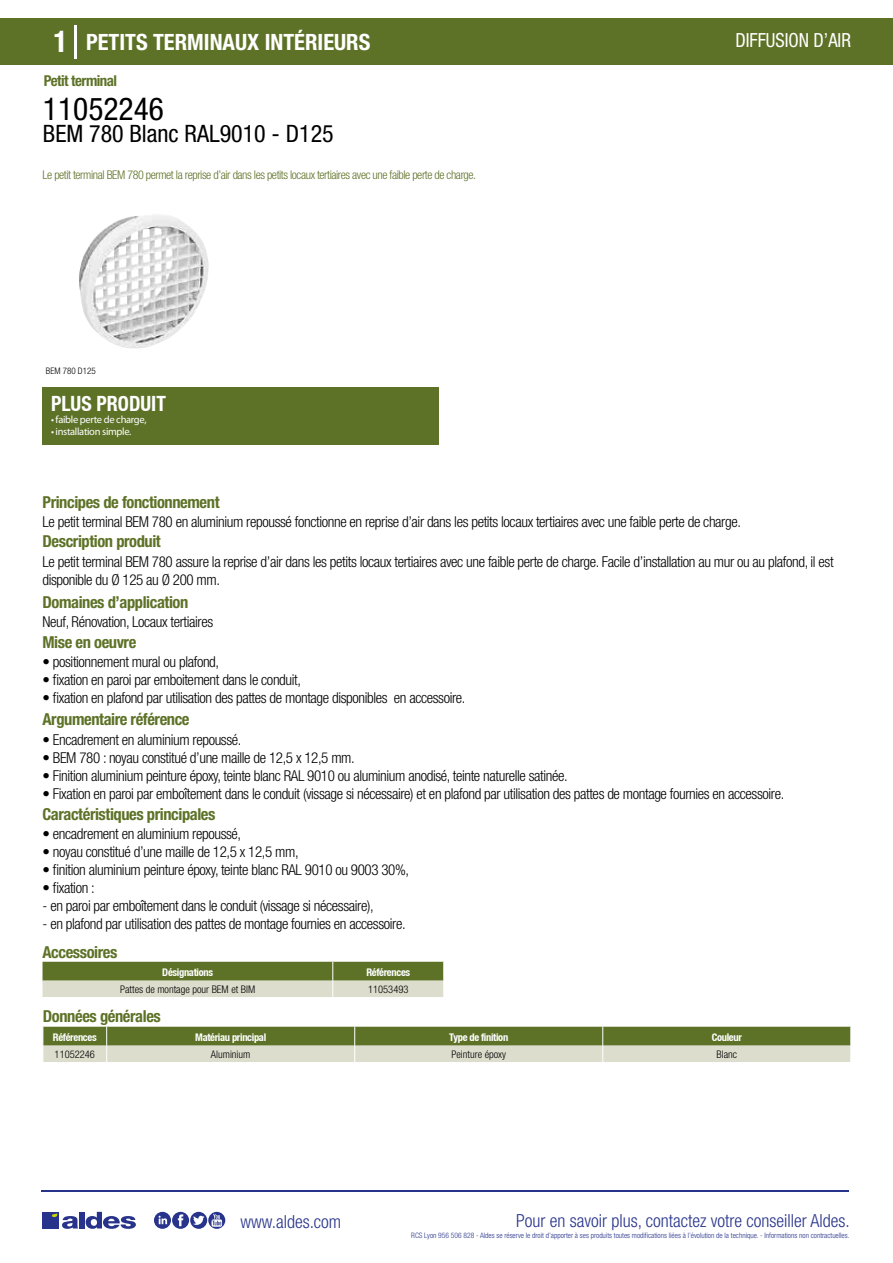
<style>
.page{position:relative;width:893px;height:1263px;background:#fff}
.page>*{position:absolute;margin:0;border:0;box-sizing:border-box;transform-origin:0 0}
.t1{font:condensed 31.5px "Helvetica Neue LT Std";color:#000}
.t2{font:condensed 24px "Helvetica Neue LT Std";color:#000}
.t3{font:700 condensed 22.5px "Helvetica Neue LT Std";color:#fff}
.t4{font:700 condensed 21px "Helvetica Neue";color:#fff;scale:.95 1}
.t5{font:condensed 19.5px "Helvetica Neue LT Std";color:#fff;scale:.95 1}
.t6{font:300 condensed 18px "Helvetica Neue";color:#28348b}
.t7{font:700 condensed 16.5px "Helvetica Neue LT Std";letter-spacing:-.025em;color:#5d7227}
.t8{font:300 condensed 15px/18px "Helvetica Neue LT Std";letter-spacing:-.025em;color:#000}
.t9{font:700 condensed 15px "Helvetica Neue LT Std";letter-spacing:-.035em;color:#5d7227}
.t10{font:300 condensed 12px "Helvetica Neue LT Std";letter-spacing:-.035em;color:#5d7227}
.t11{font:700 condensed 10.5px "Helvetica Neue";letter-spacing:-.03em;color:#fff}
.t12{font:300 condensed 10.5px "Helvetica Neue";color:#000}
.t13{font:10.5px "Myriad Pro";letter-spacing:-.03em;color:#fff}
.t14{font:300 condensed 9px "Helvetica Neue";color:#000}
.t15{font:300 condensed 7.5px "Helvetica Neue";color:#28348b}
.s1{font-size:30px}
</style>
<div class="page">
<div style="left:0;top:18px;width:893px;height:46px;background:#5d7227"></div>
<div style="left:43px;top:387px;width:396px;height:57px;background:#5d7227"></div>
<hr style="left:74px;top:25px;width:2px;height:33px;background:#fff">
<svg style="left:79px;top:215px;width:130px;height:134px"></svg>
<svg style="left:43px;top:962px;width:401px;height:35px;background:#9aa576"></svg>
<svg style="left:43px;top:1027px;width:808px;height:35px;background:#9aa576"></svg>
<hr style="left:41px;top:1190px;width:808px;height:1px;background:#28348b">
<svg style="left:154px;top:1212px;width:71px;height:17px"></svg>
<div style="left:42px;top:1212px;width:17px;height:16px;background:#28348b"></div>
<div style="left:79px;top:1212px;width:5px;height:16px;background:#28348b"></div>
<svg style="left:86px;top:1212px;width:50px;height:17px"></svg>
<svg style="left:52px;top:1213px;width:26px;height:16px"></svg>
<h3 class="t3" style="left:54px;top:28px;width:318px"><span class="s1">1</span> PETITS TERMINAUX INTÉRIEURS</h3>
<h3 class="t5" style="left:735px;top:29px;width:123px">DIFFUSION D’AIR</h3>
<p class="t9" style="left:44px;top:71px;width:75px">Petit terminal</p>
<h1 class="t1" style="left:43px;top:91px;width:122px">11052246</h1>
<h2 class="t2" style="left:43px;top:120px;width:292px">BEM 780 Blanc RAL9010 - D125</h2>
<p class="t10" style="left:43px;top:167px;width:435px">Le petit terminal BEM 780 permet la reprise d’air dans les petits locaux tertiaires avec une faible perte de charge.</p>
<p class="t14" style="left:46px;top:365px;width:51px">BEM 780 D125</p>
<p class="t14" style="left:50px;top:365px;width:53px">ouche BEM 780</p>
<h3 class="t4" style="left:51px;top:391px;width:122px">PLUS PRODUIT</h3>
<p class="t13" style="left:51px;top:413px;width:97px">• faible perte de charge,</p>
<p class="t13" style="left:51px;top:425px;width:82px">• installation simple.</p>
<p class="t7" style="left:43px;top:492px;width:179px">Principes de fonctionnement</p>
<p class="t7" style="left:43px;top:531px;width:120px">Description produit</p>
<p class="t8" style="left:43px;top:513px;width:700px">Le petit terminal BEM 780 en aluminium repoussé fonctionne en reprise d’air dans les petits locaux tertiaires avec une faible perte de charge.</p>
<p class="t8" style="left:43px;top:552px;width:793px">Le petit terminal BEM 780 assure la reprise d’air dans les petits locaux tertiaires avec une faible perte de charge. Facile d’installation au mur ou au plafond, il est disponible du Ø 125 au Ø 200 mm.</p>
<p class="t8" style="left:43px;top:613px;width:172px">Neuf, Rénovation, Locaux tertiaires</p>
<p class="t8" style="left:43px;top:652px;width:178px">• positionnement mural ou plafond,</p>
<p class="t8" style="left:43px;top:670px;width:260px">• fixation en paroi par emboitement dans le conduit,</p>
<p class="t8" style="left:43px;top:688px;width:425px">• fixation en plafond par utilisation des pattes de montage disponibles en accessoire.</p>
<p class="t7" style="left:43px;top:592px;width:147px">Domaines d’application</p>
<p class="t7" style="left:43px;top:632px;width:95px">Mise en oeuvre</p>
<p class="t7" style="left:43px;top:709px;width:149px">Argumentaire référence</p>
<p class="t8" style="left:43px;top:730px;width:200px">• Encadrement en aluminium repoussé.</p>
<p class="t8" style="left:43px;top:748px;width:314px">• BEM 780 : noyau constitué d’une maille de 12,5 x 12,5 mm.</p>
<p class="t8" style="left:43px;top:766px;width:527px">• Finition aluminium peinture époxy, teinte blanc RAL 9010 ou aluminium anodisé, teinte naturelle satinée.</p>
<p class="t8" style="left:43px;top:784px;width:743px">• Fixation en paroi par emboîtement dans le conduit (vissage si nécessaire) et en plafond par utilisation des pattes de montage fournies en accessoire.</p>
<p class="t7" style="left:43px;top:804px;width:174px">Caractéristiques principales</p>
<p class="t8" style="left:43px;top:825px;width:200px">• encadrement en aluminium repoussé,</p>
<p class="t8" style="left:43px;top:843px;width:258px">• noyau constitué d’une maille de 12,5 x 12,5 mm,</p>
<p class="t8" style="left:43px;top:861px;width:368px">• finition aluminium peinture époxy, teinte blanc RAL 9010 ou 9003 30%,</p>
<p class="t8" style="left:43px;top:879px;width:54px">• fixation :</p>
<p class="t8" style="left:43px;top:897px;width:333px">- en paroi par emboîtement dans le conduit (vissage si nécessaire),</p>
<p class="t8" style="left:43px;top:915px;width:365px">- en plafond par utilisation des pattes de montage fournies en accessoire.</p>
<p class="t7" style="left:43px;top:942px;width:76px">Accessoires</p>
<p class="t11" style="left:162px;top:966px;width:52px">Désignations</p>
<p class="t11" style="left:366px;top:966px;width:45px">Références</p>
<p class="t12" style="left:120px;top:983px;width:137px">Pattes de montage pour BEM et BIM</p>
<p class="t12" style="left:368px;top:983px;width:42px">11053493</p>
<p class="t7" style="left:43px;top:1006px;width:119px">Données générales</p>
<p class="t11" style="left:53px;top:1031px;width:45px">Références</p>
<p class="t11" style="left:195px;top:1031px;width:72px">Matériau principal</p>
<p class="t11" style="left:449px;top:1031px;width:60px">Type de finition</p>
<p class="t11" style="left:712px;top:1031px;width:32px">Couleur</p>
<p class="t12" style="left:55px;top:1048px;width:42px">11052246</p>
<p class="t12" style="left:211px;top:1048px;width:41px">Aluminium</p>
<p class="t12" style="left:451px;top:1048px;width:56px">Peinture époxy</p>
<p class="t12" style="left:716px;top:1048px;width:22px">Blanc</p>
<p class="t6" style="left:240px;top:1211px;width:102px">www.aldes.com</p>
<p class="t6" style="left:516px;top:1211px;width:335px">Pour en savoir plus, contactez votre conseiller Aldes.</p>
<p class="t15" style="left:411px;top:1230px;width:440px">RCS Lyon 956 506 828 - Aldes se réserve le droit d’apporter à ses produits toutes modifications liées à l’évolution de la technique. - Informations non contractuelles.</p>
</div>
